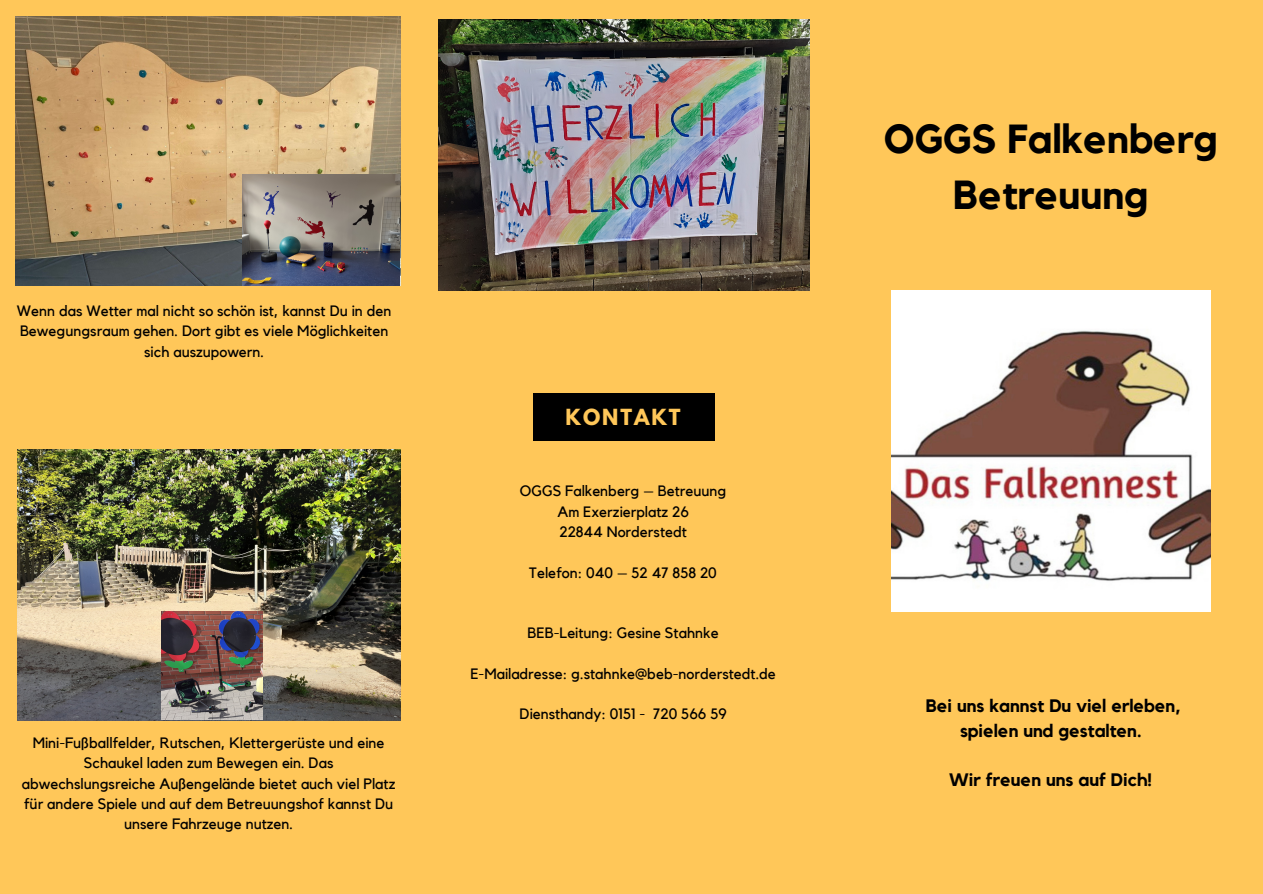
<style>
.page{position:relative;width:1263px;height:894px;background:#fff}
.page>*{position:absolute;margin:0;border:0;box-sizing:border-box;transform-origin:0 0}
.t1{font:700 40.35px "Kollektif";color:#000}
.t2{font:700 19.65px "League Spartan";letter-spacing:.1em;color:#ffc759}
.t3{font:700 18px/24.8px "Kollektif";color:#000;text-align:center}
.t4{font:15px/20.2px "Kollektif";color:#000;text-align:center}
</style>
<div class="page">
<div style="left:0;top:0;width:1263px;height:893px;background:#ffc759"></div>
<div style="left:533px;top:393px;width:182px;height:47px;background:#000"></div>
<img style="left:17px;top:449px;width:384px;height:271px">
<img style="left:438px;top:20px;width:372px;height:270px">
<img style="left:16px;top:16px;width:384px;height:269px">
<img style="left:242px;top:174px;width:158px;height:111px">
<img style="left:891px;top:290px;width:319px;height:321px">
<img style="left:161px;top:611px;width:101px;height:108px">
<p class="t4" style="left:17px;top:301px;width:376px">Wenn das Wetter mal nicht so schön ist, kannst Du in den<br>Bewegungsraum gehen. Dort gibt es viele Möglichkeiten sich auszupowern.</p>
<p class="t4" style="left:22px;top:733px;width:375px">Mini-Fußballfelder, Rutschen, Klettergerüste und eine Schaukel laden zum Bewegen ein. Das abwechslungsreiche Außengelände bietet auch viel Platz für andere Spiele und auf dem Betreuungshof kannst Du unsere Fahrzeuge nutzen.</p>
<p class="t2" style="left:566px;top:407px;width:117px">KONTAKT</p>
<p class="t4" style="left:520px;top:481px;width:208px">OGGS Falkenberg – Betreuung</p>
<p class="t4" style="left:557px;top:502px;width:133px">Am Exerzierplatz 26</p>
<p class="t4" style="left:559px;top:522px;width:129px">22844 Norderstedt</p>
<p class="t4" style="left:529px;top:562px;width:189px">Telefon: 040 – 52 47 858 20</p>
<p class="t4" style="left:528px;top:623px;width:192px">BEB-Leitung: Gesine Stahnke</p>
<p class="t4" style="left:470px;top:663px;width:307px">E-Mailadresse: g.stahnke@beb-norderstedt.de</p>
<p class="t4" style="left:519px;top:704px;width:209px">Diensthandy: 0151 - 720 566 59</p>
<p class="t1" style="left:884px;top:120px;width:335px">OGGS Falkenberg</p>
<p class="t1" style="left:953px;top:176px;width:196px">Betreuung</p>
<p class="t3" style="left:926px;top:694px;width:257px">Bei uns kannst Du viel erleben, spielen und gestalten.</p>
<p class="t3" style="left:949px;top:768px;width:205px">Wir freuen uns auf Dich!</p>
</div>
